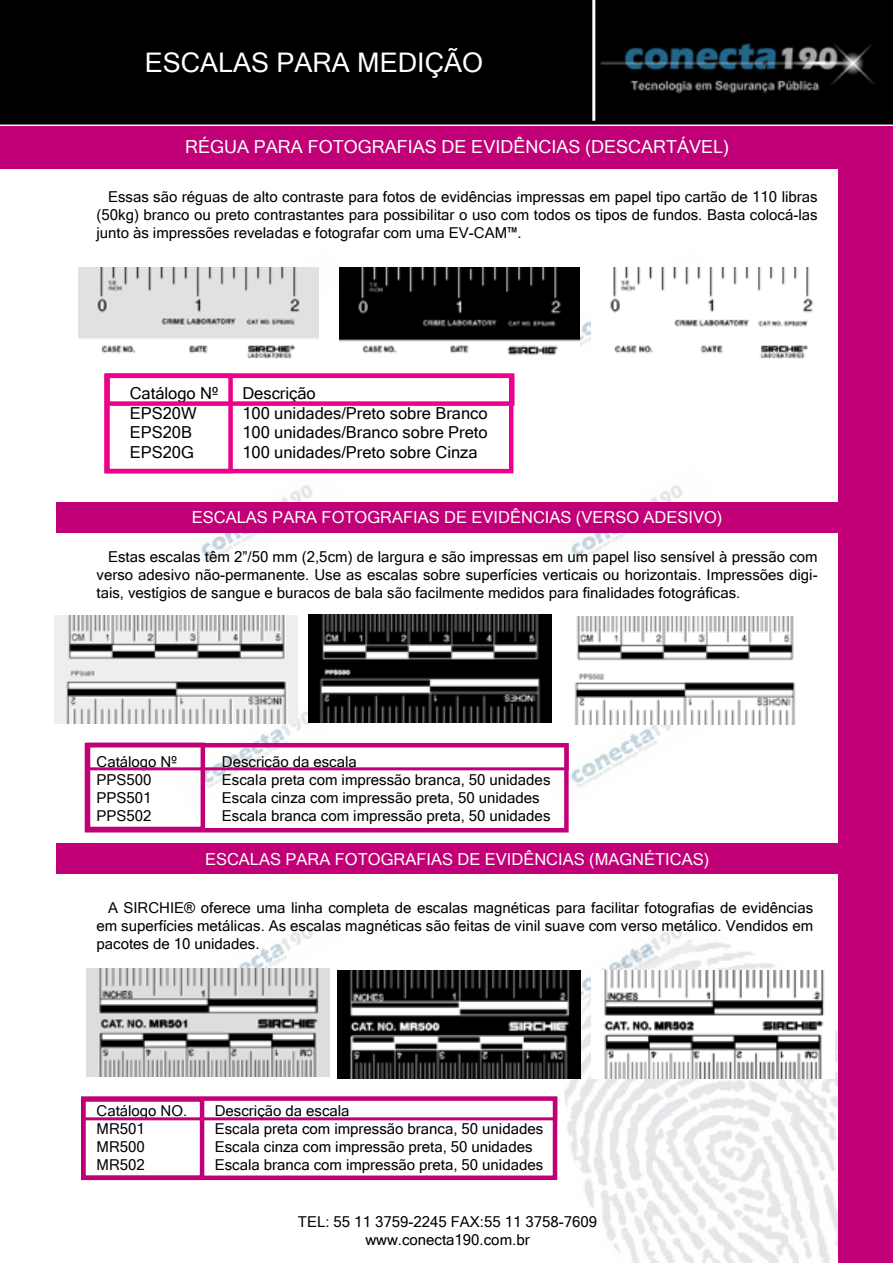
<style>
.page{position:relative;width:893px;height:1263px;background:#fff}
.page>*{position:absolute;margin:0;border:0;box-sizing:border-box;transform-origin:0 0}
.t1{font:27px "Microsoft Sans Serif";color:#fff}
.t2{font:18px "Microsoft Sans Serif";color:#fff}
.t3{font:16.5px/19.8px "Microsoft Sans Serif";color:#000}
.t4{font:16.5px "Microsoft Sans Serif";color:#fff}
.t5{font:15px/18px "Microsoft Sans Serif";color:#000}
</style>
<div class="page">
<img style="left:0;top:0;width:892px;height:1263px">
<img style="left:172px;top:688px;width:174px;height:124px">
<img style="left:542px;top:688px;width:174px;height:124px">
<img style="left:172px;top:903px;width:174px;height:123px">
<img style="left:542px;top:903px;width:174px;height:123px">
<img style="left:172px;top:247px;width:174px;height:124px">
<img style="left:542px;top:247px;width:174px;height:124px">
<img style="left:172px;top:462px;width:174px;height:123px">
<img style="left:542px;top:462px;width:174px;height:123px">
<hr style="left:592px;top:0;width:3px;height:121px;background:#fff">
<div style="left:0;top:126px;width:893px;height:42px;background:#c10077"></div>
<div style="left:839px;top:168px;width:54px;height:1095px;background:#c10077"></div>
<div style="left:104px;top:374px;width:409px;height:99px;border:4px solid #ec008c"></div>
<div style="left:105px;top:374px;width:128px;height:99px;border:4px solid #ec008c"></div>
<div style="left:105px;top:374px;width:409px;height:32px;border:4px solid #ec008c"></div>
<img style="left:79px;top:268px;width:240px;height:96px">
<img style="left:339px;top:268px;width:240px;height:96px">
<img style="left:591px;top:268px;width:240px;height:96px">
<div style="left:56px;top:502px;width:783px;height:31px;background:#c10077"></div>
<div style="left:85px;top:743px;width:484px;height:89px;border:4px solid #c10077"></div>
<div style="left:86px;top:742px;width:119px;height:89px;border:4px solid #c10077"></div>
<div style="left:86px;top:743px;width:483px;height:27px;border:3px solid #c10077"></div>
<img style="left:54px;top:615px;width:243px;height:108px">
<img style="left:308px;top:614px;width:243px;height:108px">
<img style="left:563px;top:617px;width:243px;height:108px">
<div style="left:56px;top:843px;width:783px;height:31px;background:#c10077"></div>
<img style="left:86px;top:968px;width:243px;height:108px">
<img style="left:338px;top:970px;width:243px;height:108px">
<img style="left:591px;top:970px;width:243px;height:108px">
<div style="left:81px;top:1096px;width:476px;height:84px;border:4px solid #c10077"></div>
<div style="left:81px;top:1097px;width:123px;height:83px;border:4px solid #c10077"></div>
<div style="left:82px;top:1097px;width:475px;height:23px;border:3px solid #c10077"></div>
<h1 class="t1" style="left:145px;top:47px;width:340px">ESCALAS PARA MEDIÇÃO</h1>
<p class="t2" style="left:185px;top:136px;width:546px">RÉGUA PARA FOTOGRAFIAS DE EVIDÊNCIAS (DESCARTÁVEL)</p>
<p class="t5" style="left:97px;top:188px;width:723px;text-align:justify;text-indent:11px">Essas são réguas de alto contraste para fotos de evidências impressas em papel tipo cartão de 110 libras (50kg) branco ou preto contrastantes para possibilitar o uso com todos os tipos de fundos. Basta colocá-las junto às impressões reveladas e fotografar com uma EV-CAM™.</p>
<p class="t3" style="left:130px;top:383px;width:90px">Catálogo Nº<br>EPS20W<br>EPS20B<br>EPS20G</p>
<p class="t3" style="left:242px;top:383px;width:247px">Descrição<br>100 unidades/Preto sobre Branco<br>100 unidades/Branco sobre Preto<br>100 unidades/Preto sobre Cinza</p>
<p class="t4" style="left:192px;top:508px;width:532px">ESCALAS PARA FOTOGRAFIAS DE EVIDÊNCIAS (VERSO ADESIVO)</p>
<p class="t5" style="left:97px;top:548px;width:723px;text-align:justify;text-indent:11px">Estas escalas têm 2”/50 mm (2,5cm) de largura e são impressas em um papel liso sensível à pressão com verso adesivo não-permanente. Use as escalas sobre superfícies verticais ou horizontais. Impressões digi&shy;tais, vestígios de sangue e buracos de bala são facilmente medidos para finalidades fotográficas.</p>
<p class="t5" style="left:97px;top:752px;width:82px">Catálogo Nº<br>PPS500<br>PPS501<br>PPS502</p>
<p class="t5" style="left:222px;top:752px;width:330px">Descrição da escala<br>Escala preta com impressão branca, 50 unidades Escala cinza com impressão preta, 50 unidades Escala branca com impressão preta, 50 unidades</p>
<p class="t4" style="left:205px;top:849px;width:506px">ESCALAS PARA FOTOGRAFIAS DE EVIDÊNCIAS (MAGNÉTICAS)</p>
<p class="t5" style="left:97px;top:898px;width:718px;text-align:justify;text-indent:11px">A SIRCHIE® oferece uma linha completa de escalas magnéticas para facilitar fotografias de evidências em superfícies metálicas. As escalas magnéticas são feitas de vinil suave com verso metálico. Vendidos em pacotes de 10 unidades.</p>
<p class="t5" style="left:97px;top:1102px;width:92px">Catálogo NO.<br>MR501<br>MR500<br>MR502</p>
<p class="t5" style="left:215px;top:1102px;width:330px">Descrição da escala<br>Escala preta com impressão branca, 50 unidades Escala cinza com impressão preta, 50 unidades Escala branca com impressão preta, 50 unidades</p>
<p class="t5" style="left:298px;top:1213px;width:301px;text-align:center">TEL: 55 11 3759-2245 FAX:55 11 3758-7609 www.conecta190.com.br</p>
</div>
